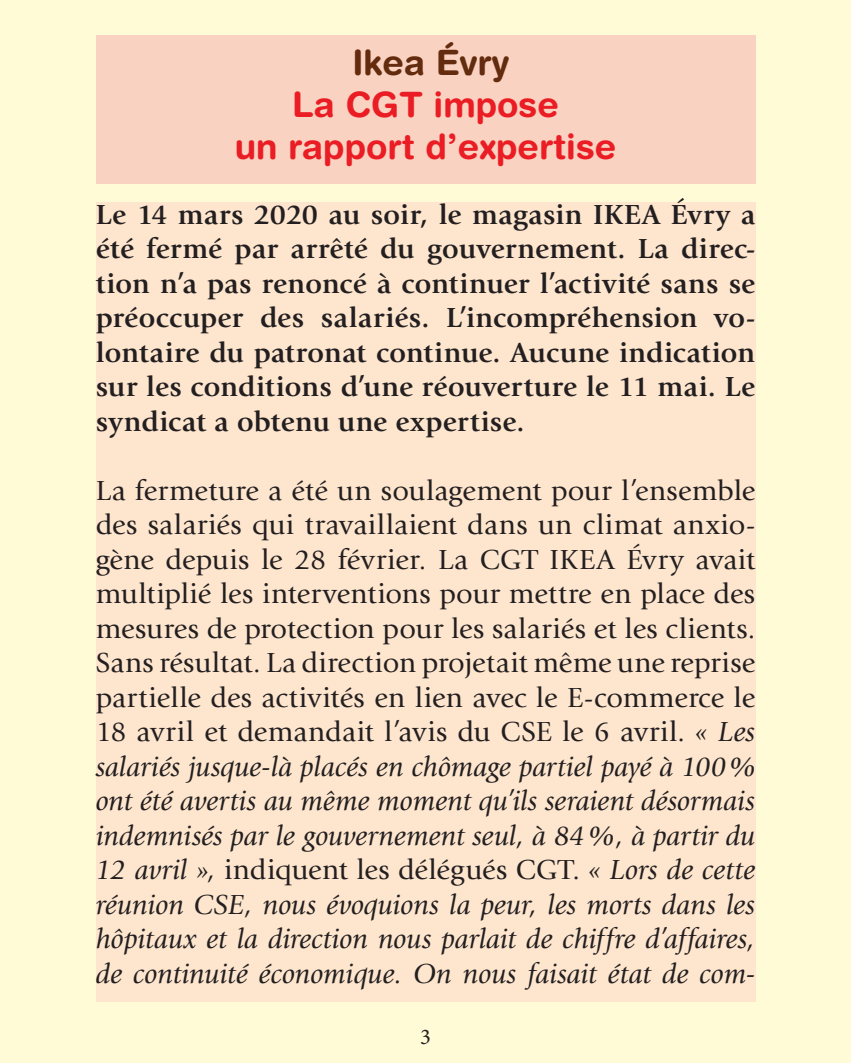
<style>
.page{position:relative;width:851px;height:1063px;background:#fff}
.page>*{position:absolute;margin:0;border:0;box-sizing:border-box;transform-origin:0 0}
.t1{font:700 35px "Helvetica Rounded";color:#ea1d25}
.t2{font:700 35px "Helvetica Rounded";color:#632c0e}
.t3{font:28.75px/34.5px "Giovanni";letter-spacing:.01em;color:#231f20;text-align:justify}
.t4{font:700 28.75px/34.5px "Giovanni";letter-spacing:.01em;color:#231f20;text-align:justify}
.t5{font:22.5px "Minion Pro";color:#231f20}
.s1{font-style:italic}
</style>
<div class="page">
<div style="left:0;top:0;width:850px;height:1063px;background:#fffbd6"></div>
<div style="left:96px;top:35px;width:659px;height:149px;background:#fad2c1"></div>
<div style="left:96px;top:203px;width:659px;height:799px;background:#fee6ce"></div>
<p class="t2" style="left:352px;top:42px;width:158px">Ikea Évry</p>
<p class="t1" style="left:292px;top:84px;width:268px">La CGT impose</p>
<p class="t1" style="left:235px;top:126px;width:383px">un rapport d’expertise</p>
<p class="t4" style="left:96px;top:197px;width:661px">Le 14 mars 2020 au soir, le magasin IKEA Évry a été fermé par arrêté du gouvernement. La direc&shy;tion n’a pas renoncé à continuer l’activité sans se préoccuper des salariés. L’incompréhension vo&shy;lontaire du patronat continue. Aucune indication sur les conditions d’une réouverture le 11 mai. Le syndicat a obtenu une expertise.</p>
<p class="t3" style="left:96px;top:474px;width:661px">La fermeture a été un soulagement pour l’ensemble des salariés qui travaillaient dans un climat anxio&shy;gène depuis le 28 février. La CGT IKEA Évry avait multiplié les interventions pour mettre en place des mesures de protection pour les salariés et les clients.<br>Sans résultat. La direction projetait même une reprise partielle des activités en lien avec le E-commerce le 18 avril et demandait l’avis du CSE le 6 avril. <span class="s1">« Les salariés jusque-là placés en chômage partiel payé à 100% ont été avertis au même moment qu’ils seraient désormais indemnisés par le gouvernement seul, à 84%, à partir du 12 avril »,</span> indiquent les délégués CGT. <span class="s1">« Lors de cette réunion CSE, nous évoquions la peur, les morts dans les hôpitaux et la direction nous parlait de chiffre d’affaires, de continuité économique. On nous faisait état de com-</span></p>
<p class="t5" style="left:420px;top:1023px;width:12px">3</p>
</div>
